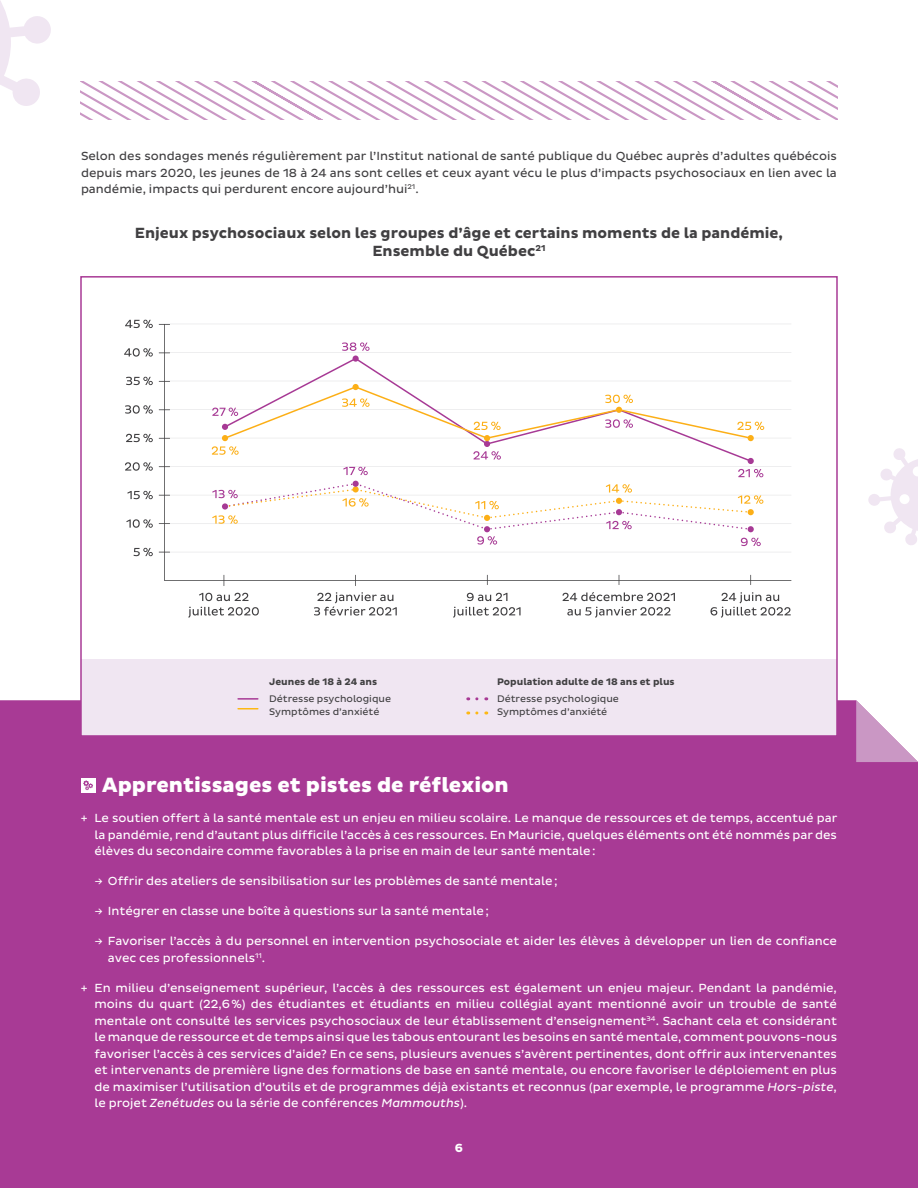
<style>
.page{position:relative;width:918px;height:1188px;background:#fff}
.page>*{position:absolute;margin:0;border:0;box-sizing:border-box;transform-origin:0 0}
.t1{font:800 21px "Pluto Sans";color:#fff}
.t2{font:700 15px/18px "Pluto Sans";color:#414042;text-align:center}
.t3{font:12px/16.5px "Pluto Sans";color:#fff;text-align:justify}
.t4{font:12px/16.5px "Pluto Sans";color:#414042;text-align:justify}
.t5{font:700 12px "Pluto Sans";color:#fff}
.t6{font:9.75px/13.5px "Pluto Sans";color:#414042}
.t7{font:700 9.75px "Pluto Sans";color:#414042}
.s1{font-style:italic}
</style>
<div class="page">
<div style="left:0;top:700px;width:918px;height:488px;background:#a83a95"></div>
<div style="left:81px;top:778px;width:14px;height:14px;background:#fff"></div>
<svg style="left:83px;top:780px;width:10px;height:10px"></svg>
<div style="left:81px;top:659px;width:756px;height:77px;background:#f0e6f2"></div>
<div style="left:80px;top:276px;width:758px;height:461px;border:2px solid #a83a95"></div>
<hr style="left:238px;top:708px;width:20px;height:2px;background:#fdb814">
<hr style="left:238px;top:698px;width:20px;height:2px;background:#a83a95">
<svg style="left:477px;top:712px;width:10px;height:3px"></svg>
<svg style="left:477px;top:697px;width:10px;height:3px"></svg>
<svg style="left:856px;top:700px;width:62px;height:62px"></svg>
<svg style="left:868px;top:448px;width:50px;height:97px"></svg>
<svg style="left:0;top:0;width:51px;height:106px"></svg>
<svg style="left:80px;top:81px;width:758px;height:38px"></svg>
<hr style="left:159px;top:352px;width:632px;height:1px;background:#e9e9ea">
<div style="left:164px;top:324px;width:627px;height:257px;background:#fff"></div>
<svg style="left:199px;top:593px;width:49px;height:8px"></svg>
<svg style="left:188px;top:607px;width:71px;height:11px"></svg>
<svg style="left:314px;top:592px;width:83px;height:24px"></svg>
<svg style="left:467px;top:593px;width:40px;height:8px"></svg>
<svg style="left:453px;top:607px;width:68px;height:11px"></svg>
<svg style="left:562px;top:592px;width:113px;height:9px"></svg>
<svg style="left:567px;top:607px;width:104px;height:11px"></svg>
<svg style="left:710px;top:592px;width:81px;height:26px"></svg>
<svg style="left:134px;top:548px;width:19px;height:8px"></svg>
<svg style="left:126px;top:519px;width:27px;height:9px"></svg>
<svg style="left:127px;top:491px;width:26px;height:8px"></svg>
<svg style="left:125px;top:462px;width:28px;height:9px"></svg>
<svg style="left:126px;top:434px;width:27px;height:8px"></svg>
<svg style="left:125px;top:405px;width:28px;height:9px"></svg>
<svg style="left:126px;top:377px;width:27px;height:8px"></svg>
<svg style="left:124px;top:348px;width:29px;height:9px"></svg>
<svg style="left:125px;top:320px;width:28px;height:8px"></svg>
<svg style="left:342px;top:342px;width:28px;height:20px"></svg>
<svg style="left:212px;top:384px;width:552px;height:162px"></svg>
<p class="t4" style="left:81px;top:148px;width:757px">Selon des sondages menés régulièrement par l’Institut national de santé publique du Québec auprès d’adultes québécois depuis mars 2020, les jeunes de 18 à 24 ans sont celles et ceux ayant vécu le plus d’impacts psychosociaux en lien avec la pandémie, impacts qui perdurent encore aujourd’hui<sup>21</sup>.</p>
<p class="t2" style="left:135px;top:225px;width:650px">Enjeux psychosociaux selon les groupes d’âge et certains moments de la pandémie,<br>Ensemble du Québec<sup>21</sup></p>
<p class="t7" style="left:269px;top:676px;width:110px">Jeunes de 18 à 24 ans</p>
<p class="t6" style="left:269px;top:692px;width:123px">Détresse psychologique<br>Symptômes d’anxiété</p>
<p class="t7" style="left:497px;top:676px;width:179px">Population adulte de 18 ans et plus</p>
<p class="t6" style="left:497px;top:692px;width:123px">Détresse psychologique<br>Symptômes d’anxiété</p>
<h1 class="t1" style="left:102px;top:773px;width:408px">Apprentissages et pistes de réflexion</h1>
<p class="t3" style="left:94px;top:810px;width:744px;text-indent:-14px">+ Le soutien offert à la santé mentale est un enjeu en milieu scolaire. Le manque de ressources et de temps, accentué par la pandémie, rend d’autant plus difficile l’accès à ces ressources. En Mauricie, quelques éléments ont été nommés par des élèves du secondaire comme favorables à la prise en main de leur santé mentale:</p>
<p class="t3" style="left:94px;top:873px;width:465px">→ Offrir des ateliers de sensibilisation sur les problèmes de santé mentale;</p>
<p class="t3" style="left:94px;top:903px;width:396px">→ Intégrer en classe une boîte à questions sur la santé mentale;</p>
<p class="t3" style="left:108px;top:933px;width:730px;text-indent:-14px">→ Favoriser l’accès à du personnel en intervention psychosociale et aider les élèves à développer un lien de confiance avec ces professionnels<sup>11</sup>.</p>
<p class="t3" style="left:94px;top:980px;width:744px;text-indent:-13px">+ En milieu d’enseignement supérieur, l’accès à des ressources est également un enjeu majeur. Pendant la pandémie, moins du quart (22,6%) des étudiantes et étudiants en milieu collégial ayant mentionné avoir un trouble de santé mentale ont consulté les services psychosociaux de leur établissement d’enseignement<sup>34</sup>. Sachant cela et considérant le manque de ressource et de temps ainsi que les tabous entourant les besoins en santé mentale, comment pouvons-nous favoriser l’accès à ces services d’aide? En ce sens, plusieurs avenues s’avèrent pertinentes, dont offrir aux intervenantes et intervenants de première ligne des formations de base en santé mentale, ou encore favoriser le déploiement en plus de maximiser l’utilisation d’outils et de programmes déjà existants et reconnus (par exemple, le programme <span class="s1">Hors-piste</span>, le projet <span class="s1">Zenétudes</span> ou la série de conférences <span class="s1">Mammouths</span>).</p>
<p class="t5" style="left:455px;top:1141px;width:10px">6</p>
</div>
